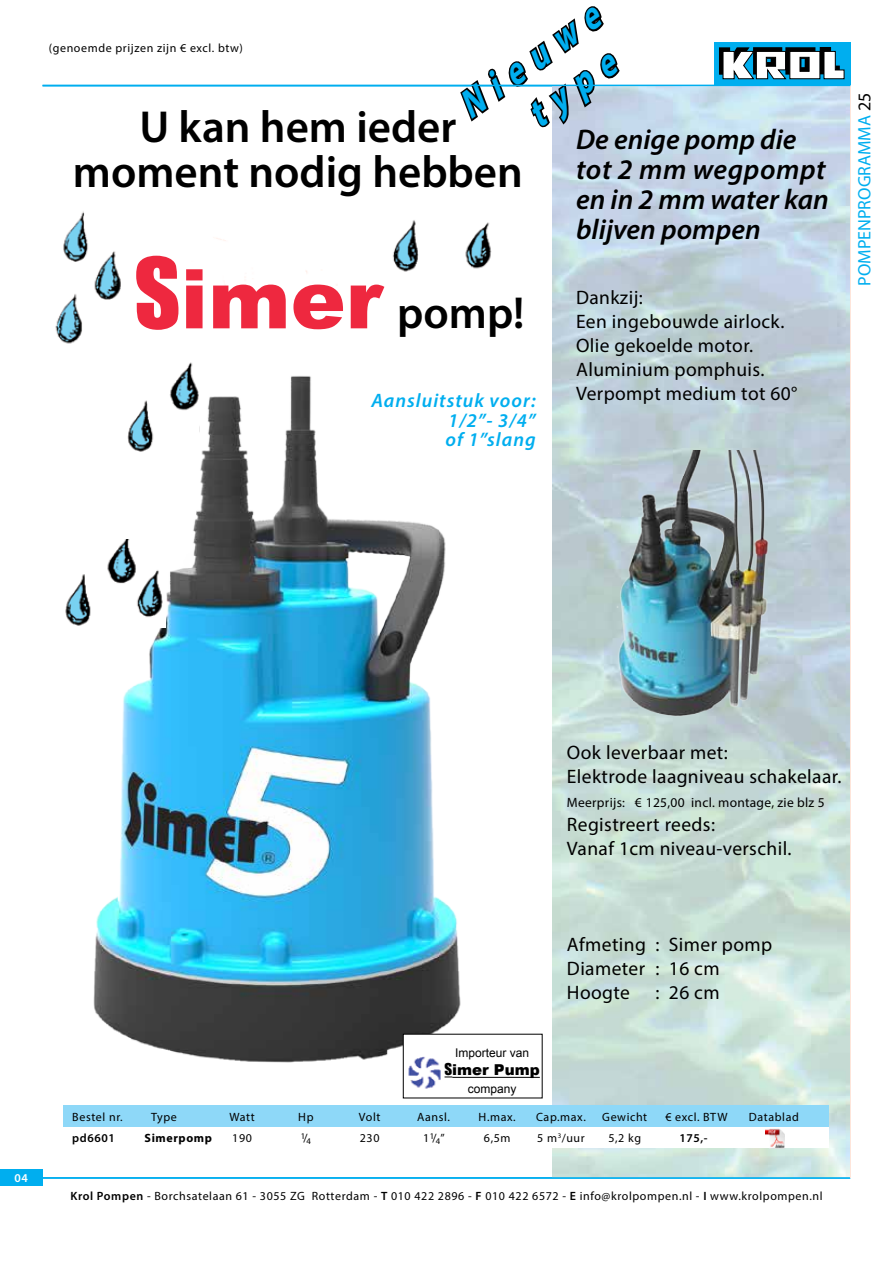
<style>
.page{position:relative;width:893px;height:1263px;background:#fff}
.page>*{position:absolute;margin:0;border:0;box-sizing:border-box;transform-origin:0 0}
.Koppen{font:600 45px "Myriad Pro";color:#000}
.body{font:italic 700 39.6px "Myriad Pro";color:#00aeef;scale:.81 1}
.kolom_heading{font:italic 600 28.5px/30px "Myriad Pro";color:#000}
.kolom_opsomming{font:19.5px "Myriad Pro";letter-spacing:.02em;color:#000}
.onderschriften{font:italic 600 19.5px/19.5px "Myriad Pro";letter-spacing:.05em;color:#00aeef;text-align:right}
.t1{font:18px "Myriad Pro";color:#00aeef}
.Koppen-2{font:900 15px "Arial";color:#000}
.kolom_opsomming-2{font:13.5px "Myriad Pro";letter-spacing:.02em;color:#000}
.balken_onderin{font:12px "Myriad Pro";letter-spacing:.05em;color:#000}
.Koppen-3{font:12px "Arial";color:#000}
.t2{font:600 12px "Myriad Pro";letter-spacing:.05em;color:#000}
.t3{font:700 12px "Myriad Pro";letter-spacing:.05em;color:#000}
.t4{font:600 12px "Myriad Pro";color:#fff}
.t5{font:8.7px "Myriad Pro";color:#000}
.s1{font-family:"Impact";font-weight:400;font-size:90px;color:#ee283f}
.s2{font-family:"Arial";font-weight:900;font-size:82.5px;color:#ee283f}
.s3{color:#000}
.s4{font-family:"Impact";font-weight:400}
.s5{font-size:12px}
.s6{font-weight:600}
</style>
<div class="page">
<hr style="left:43px;top:85px;width:807px;height:2px;background:#00aeef">
<svg style="left:66px;top:1091px;width:487px;height:15px"></svg>
<img style="left:93px;top:376px;width:411px;height:687px">
<div style="left:714px;top:43px;width:136px;height:42px;background:#00aeef"></div>
<svg style="left:719px;top:47px;width:126px;height:32px;background:#839ba5"></svg>
<img style="left:553px;top:86px;width:297px;height:1091px">
<div style="left:64px;top:1106px;width:765px;height:42px;background:#fff"></div>
<div style="left:64px;top:1106px;width:765px;height:21px;background:#8ed8f8"></div>
<div style="left:0;top:1169px;width:43px;height:17px;background:#00aeef"></div>
<img style="left:123px;top:362px;width:77px;height:91px">
<img style="left:55px;top:211px;width:437px;height:133px">
<img style="left:65px;top:540px;width:101px;height:87px">
<div style="left:403px;top:1034px;width:139px;height:64px;background:#fff"></div>
<img style="left:408px;top:1056px;width:33px;height:33px">
<svg style="left:453px;top:6px;width:173px;height:127px"></svg>
<img style="left:765px;top:1128px;width:19px;height:20px">
<hr style="left:42px;top:1177px;width:808px;height:2px;background:#00aeef">
<hr style="left:43px;top:85px;width:807px;height:1px;background:#00aeef">
<img style="left:608px;top:451px;width:167px;height:275px">
<hr style="left:452px;top:1077px;width:88px;height:1px;background:#000">
<p class="body" style="left:448px;top:88px;width:204px;rotate:-36deg">Nieuwe</p>
<p class="balken_onderin" style="left:49px;top:40px;width:196px">(genoemde prijzen zijn € excl. btw)</p>
<p class="body" style="left:516px;top:97px;width:124px;rotate:-36deg">type</p>
<p class="Koppen" style="left:139px;top:99px;width:319px">U kan hem ieder</p>
<p class="Koppen" style="left:73px;top:144px;width:451px">moment nodig hebben</p>
<p class="kolom_heading" style="left:576px;top:123px;width:254px">De enige pomp die tot 2 mm wegpompt en in 2 mm water kan blijven pompen</p>
<p class="Koppen" style="left:134px;top:285px;width:392px"><span class="s1">S</span><span class="s2">imer</span> pomp!</p>
<p class="onderschriften" style="left:371px;top:391px;width:166px">Aansluitstuk voor:<br>1/2”- 3/4”</p>
<p class="onderschriften" style="left:445px;top:430px;width:92px">of 1”slang</p>
<p class="kolom_opsomming" style="left:576px;top:285px;width:68px">Dankzij:</p>
<p class="kolom_opsomming" style="left:576px;top:309px;width:210px">Een ingebouwde airlock.</p>
<p class="kolom_opsomming" style="left:576px;top:333px;width:179px">Olie gekoelde motor.</p>
<p class="kolom_opsomming" style="left:576px;top:357px;width:190px">Aluminium pomphuis.</p>
<p class="kolom_opsomming" style="left:576px;top:381px;width:223px">Verpompt medium tot 60°</p>
<h3 class="t1" style="left:853px;top:286px;width:194px;rotate:-90deg">POMPENPROGRAMMA <span class="s3">25</span></h3>
<p class="t4" style="left:15px;top:1171px;width:15px">04</p>
<p class="kolom_opsomming" style="left:567px;top:740px;width:162px">Ook leverbaar met:</p>
<p class="kolom_opsomming" style="left:567px;top:764px;width:276px">Elektrode laagniveau schakelaar.</p>
<p class="kolom_opsomming-2" style="left:567px;top:794px;width:259px">Meerprijs: € 125,00 incl. montage, zie blz 5</p>
<p class="kolom_opsomming" style="left:567px;top:812px;width:150px">Registreert reeds:</p>
<p class="kolom_opsomming" style="left:567px;top:836px;width:226px">Vanaf 1cm niveau-verschil.</p>
<p class="Koppen-3" style="left:455px;top:1045px;width:76px">Importeur van</p>
<p class="Koppen-2" style="left:445px;top:1059px;width:97px"><span class="s4">S</span>imer Pump</p>
<p class="Koppen-3" style="left:468px;top:1081px;width:50px">company</p>
<p class="kolom_opsomming" style="left:567px;top:932px;width:207px">Afmeting : Simer pomp</p>
<p class="kolom_opsomming" style="left:567px;top:956px;width:154px">Diameter : 16 cm</p>
<p class="kolom_opsomming" style="left:567px;top:980px;width:65px">Hoogte</p>
<p class="kolom_opsomming" style="left:655px;top:980px;width:66px">: 26 cm</p>
<p class="balken_onderin" style="left:72px;top:1109px;width:52px">Bestel nr.</p>
<p class="balken_onderin" style="left:151px;top:1109px;width:27px">Type</p>
<p class="balken_onderin" style="left:229px;top:1109px;width:27px">Watt</p>
<p class="balken_onderin" style="left:298px;top:1109px;width:17px">Hp</p>
<p class="balken_onderin" style="left:359px;top:1109px;width:23px">Volt</p>
<p class="balken_onderin" style="left:417px;top:1109px;width:34px">Aansl.</p>
<p class="balken_onderin" style="left:479px;top:1109px;width:39px">H.max.</p>
<p class="balken_onderin" style="left:536px;top:1109px;width:51px">Cap.max.</p>
<p class="balken_onderin" style="left:602px;top:1109px;width:47px">Gewicht</p>
<p class="balken_onderin" style="left:665px;top:1109px;width:64px">€ excl. BTW</p>
<p class="balken_onderin" style="left:749px;top:1109px;width:51px">Datablad</p>
<p class="t2" style="left:72px;top:1130px;width:44px">pd6601</p>
<p class="t3" style="left:145px;top:1130px;width:69px">Simerpomp</p>
<p class="balken_onderin" style="left:232px;top:1131px;width:21px">190</p>
<p class="t5" style="left:301px;top:1133px;width:12px">1<span class="s5">/</span>4</p>
<p class="balken_onderin" style="left:360px;top:1131px;width:21px">230</p>
<p class="balken_onderin" style="left:423px;top:1131px;width:23px">1<sup>1</sup>/<sub>4</sub>”</p>
<p class="balken_onderin" style="left:484px;top:1131px;width:28px">6,5m</p>
<p class="balken_onderin" style="left:537px;top:1131px;width:49px">5 m<sup>3</sup>/uur</p>
<p class="balken_onderin" style="left:608px;top:1131px;width:34px">5,2 kg</p>
<p class="t2" style="left:679px;top:1130px;width:30px">175,-</p>
<p class="balken_onderin" style="left:70px;top:1188px;width:754px"><span class="s6">Krol Pompen</span> - Borchsatelaan 61 - 3055 ZG Rotterdam - <span class="s6">T</span> 010 422 2896 - <span class="s6">F</span> 010 422 6572 - <span class="s6">E</span> info@krolpompen.nl - <span class="s6">I</span> www.krolpompen.nl</p>
</div>
